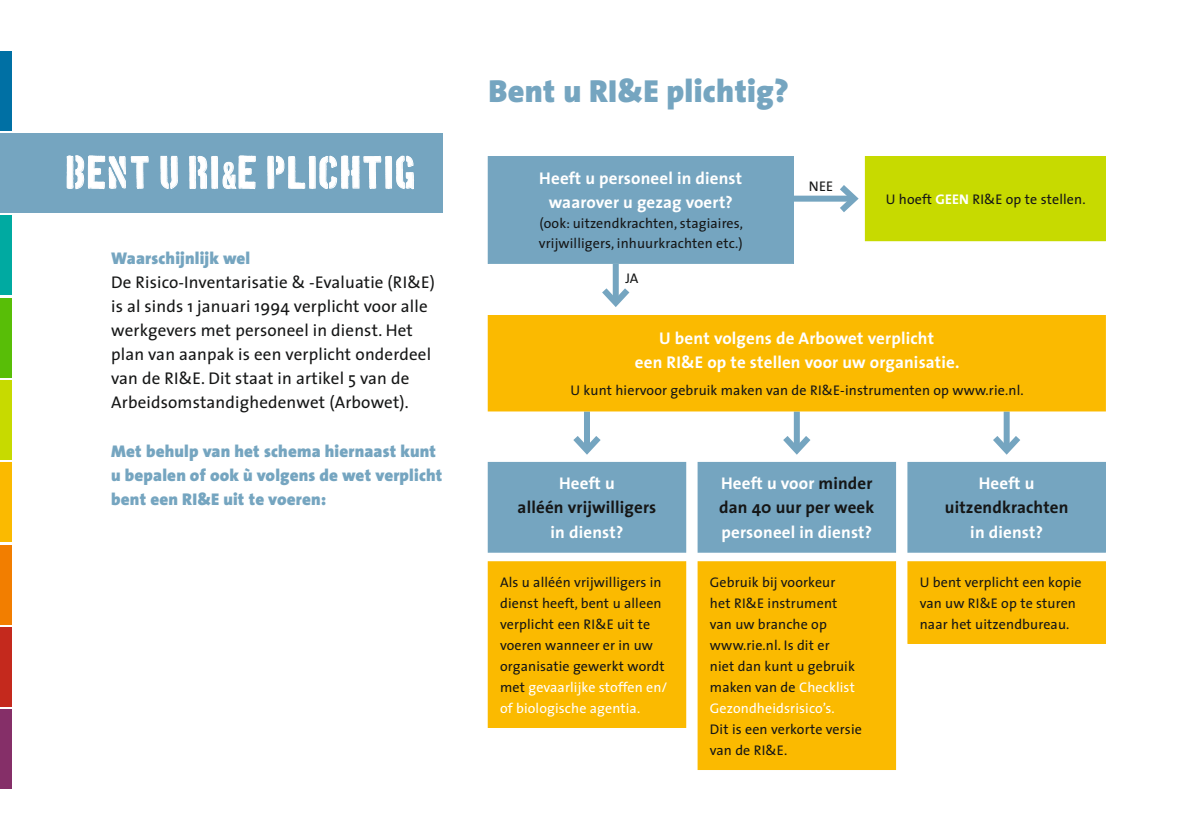
<style>
.page{position:relative;width:1191px;height:840px;background:#fff}
.page>*{position:absolute;margin:0;border:0;box-sizing:border-box;transform-origin:0 0}
.t1{font:36px "Boston Traffic";letter-spacing:.03em;color:#fff}
.t2{font:900 32px "The Sans";letter-spacing:.01em;color:#75a5c0}
.t3{font:17px/24px "The Sans";letter-spacing:.01em;color:#151616}
.t4{font:700 17px/24px "The Sans";letter-spacing:.01em;color:#fff;text-align:center}
.t5{font:900 17px/24px "The Sans";letter-spacing:.01em;color:#75a5c0}
.t6{font:700 17px/24px "The Sans";letter-spacing:.01em;color:#151616}
.t7{font:14px/21px "The Sans";letter-spacing:.01em;color:#151616}
.s1{font-family:"Univers LT Std";font-stretch:ultra-condensed}
.s2{font-weight:700;color:#fff}
.s3{color:#fff}
</style>
<div class="page">
<div style="left:0;top:133px;width:442px;height:80px;background:#75a5c0"></div>
<svg style="left:66px;top:155px;width:82px;height:34px"></svg>
<svg style="left:160px;top:155px;width:18px;height:34px"></svg>
<svg style="left:189px;top:155px;width:67px;height:34px"></svg>
<svg style="left:267px;top:155px;width:147px;height:34px"></svg>
<div style="left:0;top:51px;width:11px;height:79px;background:#0070a4"></div>
<div style="left:0;top:215px;width:11px;height:80px;background:#00aaa1"></div>
<div style="left:0;top:298px;width:11px;height:79px;background:#58be07"></div>
<div style="left:0;top:380px;width:11px;height:79px;background:#c7da00"></div>
<div style="left:0;top:462px;width:11px;height:79px;background:#fbba00"></div>
<div style="left:0;top:544px;width:11px;height:80px;background:#f27e00"></div>
<div style="left:0;top:626px;width:11px;height:80px;background:#c4291d"></div>
<div style="left:0;top:709px;width:11px;height:79px;background:#852f68"></div>
<div style="left:488px;top:156px;width:305px;height:107px;background:#75a5c0"></div>
<div style="left:488px;top:156px;width:306px;height:108px;border:1px solid #75a5c0"></div>
<div style="left:488px;top:462px;width:197px;height:90px;background:#75a5c0"></div>
<div style="left:488px;top:461px;width:198px;height:91px;border:1px solid #75a5c0"></div>
<div style="left:698px;top:462px;width:197px;height:90px;background:#75a5c0"></div>
<div style="left:697px;top:461px;width:199px;height:91px;border:1px solid #75a5c0"></div>
<div style="left:908px;top:462px;width:197px;height:90px;background:#75a5c0"></div>
<div style="left:907px;top:461px;width:199px;height:91px;border:1px solid #75a5c0"></div>
<div style="left:865px;top:156px;width:240px;height:84px;background:#c7da00"></div>
<div style="left:865px;top:156px;width:241px;height:85px;border:1px solid #c7da00"></div>
<div style="left:488px;top:561px;width:197px;height:166px;background:#fbba00"></div>
<div style="left:488px;top:561px;width:198px;height:166px;border:1px solid #fbba00"></div>
<div style="left:698px;top:561px;width:197px;height:208px;background:#fbba00"></div>
<div style="left:697px;top:561px;width:199px;height:208px;border:1px solid #fbba00"></div>
<div style="left:908px;top:561px;width:197px;height:82px;background:#fbba00"></div>
<div style="left:907px;top:561px;width:199px;height:82px;border:1px solid #fbba00"></div>
<div style="left:794px;top:195px;width:60px;height:6px;background:#75a5c0"></div>
<svg style="left:833px;top:185px;width:26px;height:27px"></svg>
<div style="left:613px;top:264px;width:6px;height:38px;background:#75a5c0"></div>
<svg style="left:602px;top:282px;width:28px;height:25px"></svg>
<div style="left:584px;top:411px;width:6px;height:39px;background:#75a5c0"></div>
<svg style="left:573px;top:436px;width:28px;height:19px"></svg>
<div style="left:794px;top:411px;width:6px;height:39px;background:#75a5c0"></div>
<svg style="left:783px;top:429px;width:28px;height:26px"></svg>
<div style="left:1003px;top:411px;width:6px;height:39px;background:#75a5c0"></div>
<svg style="left:993px;top:429px;width:27px;height:26px"></svg>
<div style="left:489px;top:316px;width:616px;height:94px;background:#fbba00"></div>
<div style="left:488px;top:315px;width:618px;height:96px;border:2px solid #fbba00"></div>
<h1 class="t1" style="left:67px;top:156px;width:351px">BENT U RI<span class="s1">&amp;</span>E PLICHTIG</h1>
<p class="t5" style="left:111px;top:246px;width:141px">Waarschijnlijk wel</p>
<p class="t3" style="left:111px;top:270px;width:325px">De Risico-Inventarisatie &amp; -Evaluatie (RI&amp;E) is al sinds 1 januari 1994 verplicht voor alle werkgevers met personeel in dienst. Het plan van aanpak is een verplicht onderdeel van de RI&amp;E. Dit staat in artikel 5 van de Arbeidsomstandighedenwet (Arbowet).</p>
<p class="t5" style="left:111px;top:438px;width:333px">Met behulp van het schema hiernaast kunt u bepalen of ook ù volgens de wet verplicht bent een RI&amp;E uit te voeren:</p>
<h2 class="t2" style="left:488px;top:64px;width:302px">Bent u RI&amp;E plichtig?</h2>
<p class="t4" style="left:539px;top:165px;width:204px">Heeft u personeel in dienst waarover u gezag voert?</p>
<p class="t7" style="left:539px;top:212px;width:205px;line-height:20px">(ook: uitzendkrachten, stagiaires, vrijwilligers, inhuurkrachten etc.)</p>
<p class="t7" style="left:625px;top:267px;width:15px">JA</p>
<p class="t7" style="left:808px;top:175px;width:26px">NEE</p>
<p class="t7" style="left:885px;top:188px;width:201px">U hoeft <span class="s2">GEEN</span> RI&amp;E op te stellen.</p>
<p class="t4" style="left:635px;top:325px;width:326px">U bent volgens de Arbowet verplicht<br>een RI&amp;E op te stellen voor uw organisatie.</p>
<p class="t7" style="left:570px;top:379px;width:454px">U kunt hiervoor gebruik maken van de RI&amp;E-instrumenten op www.rie.nl.</p>
<p class="t4" style="left:559px;top:471px;width:57px">Heeft u</p>
<p class="t6" style="left:517px;top:495px;width:140px">alléén vrijwilligers</p>
<p class="t4" style="left:550px;top:519px;width:74px">in dienst?</p>
<p class="t6" style="left:719px;top:471px;width:157px"><span class="s3">Heeft u voor</span> minder dan 40 uur per week</p>
<p class="t4" style="left:721px;top:519px;width:152px">personeel in dienst?</p>
<p class="t7" style="left:500px;top:570px;width:169px">Als u alléén vrijwilligers in dienst heeft, bent u alleen verplicht een RI&amp;E uit te voeren wanneer er in uw organisatie gewerkt wordt met <span class="s3">gevaarlijke stoffen en/ of biologische agentia.</span></p>
<p class="t7" style="left:710px;top:570px;width:146px">Gebruik bij voorkeur het RI&amp;E instrument van uw branche op www.rie.nl. Is dit er niet dan kunt u gebruik maken van de <span class="s3">Checklist<br>Gezondheidsrisico’s.</span></p>
<p class="t7" style="left:710px;top:717px;width:153px">Dit is een verkorte versie van de RI&amp;E.</p>
<p class="t4" style="left:978px;top:471px;width:57px">Heeft u</p>
<p class="t6" style="left:944px;top:495px;width:125px">uitzendkrachten</p>
<p class="t4" style="left:970px;top:519px;width:74px">in dienst?</p>
<p class="t7" style="left:919px;top:570px;width:163px">U bent verplicht een kopie van uw RI&amp;E op te sturen naar het uitzendbureau.</p>
</div>
